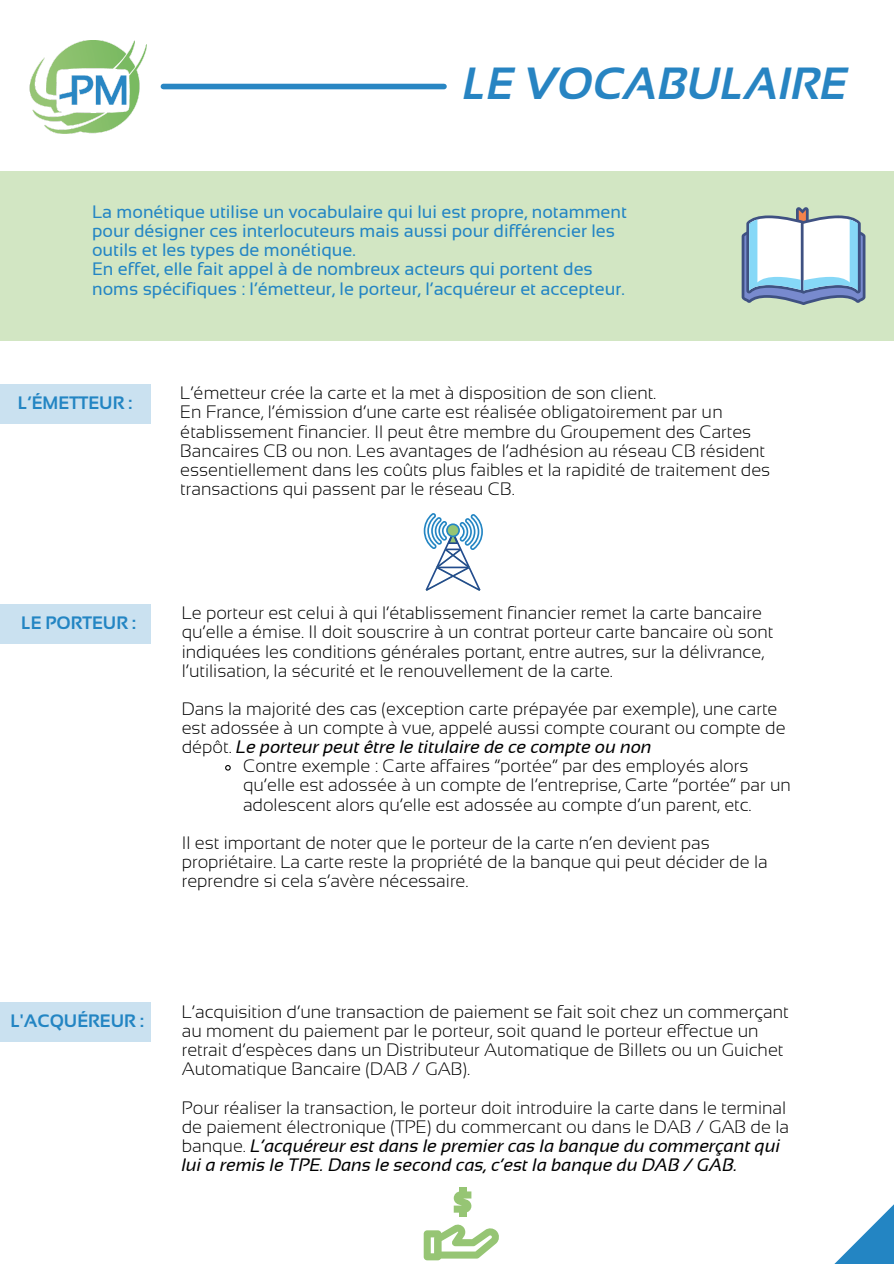
<style>
.page{position:relative;width:894px;height:1264px;background:#fff}
.page>*{position:absolute;margin:0;border:0;box-sizing:border-box;transform-origin:0 0}
.t1{font:italic 700 45px "Sansation";color:#2784c2}
.t2{font:300 18px/19.2px "Sansation";color:#000}
.t3{font:18px/19.2px "Sansation";color:#2385c3}
.t4{font:700 18px "Sansation";color:#2385c3}
.s1{font-weight:400;font-style:italic}
</style>
<div class="page">
<img style="left:29px;top:40px;width:132px;height:94px">
<div style="left:163px;top:84px;width:281px;height:5px;background:#2986c3"></div>
<svg style="left:835px;top:1205px;width:58px;height:58px"></svg>
<div style="left:0;top:171px;width:893px;height:170px;background:#d2e6c3"></div>
<div style="left:0;top:384px;width:151px;height:39px;background:#cae1f0"></div>
<div style="left:0;top:603px;width:151px;height:40px;background:#cae1f0"></div>
<div style="left:0;top:1002px;width:151px;height:40px;background:#cae1f0"></div>
<svg style="left:423px;top:513px;width:60px;height:77px"></svg>
<svg style="left:453px;top:1191px;width:18px;height:21px"></svg>
<div style="left:459px;top:1209px;width:7px;height:7px;background:#96c574"></div>
<div style="left:459px;top:1187px;width:7px;height:7px;background:#96c574"></div>
<svg style="left:423px;top:1224px;width:76px;height:36px"></svg>
<svg style="left:741px;top:207px;width:124px;height:98px"></svg>
<svg style="left:225px;top:765px;width:6px;height:6px"></svg>
<p class="t1" style="left:463px;top:58px;width:386px">LE VOCABULAIRE</p>
<h2 class="t3" style="left:92px;top:202px;width:536px">La monétique utilise un vocabulaire qui lui est propre, notamment pour désigner ces interlocuteurs mais aussi pour différencier les outils et les types de monétique.</h2>
<p class="t3" style="left:92px;top:259px;width:534px">En effet, elle fait appel à de nombreux acteurs qui portent des noms spécifiques : l’émetteur, le porteur, l’acquéreur et accepteur.</p>
<p class="t4" style="left:18px;top:392px;width:116px">L’ÉMETTEUR :</p>
<p class="t4" style="left:21px;top:612px;width:116px">LE PORTEUR :</p>
<p class="t2" style="left:180px;top:383px;width:477px">L’émetteur crée la carte et la met à disposition de son client.</p>
<p class="t2" style="left:180px;top:402px;width:591px">En France, l’émission d’une carte est réalisée obligatoirement par un établissement financier. Il peut être membre du Groupement des Cartes Bancaires CB ou non. Les avantages de l’adhésion au réseau CB résident essentiellement dans les coûts plus faibles et la rapidité de traitement des transactions qui passent par le réseau CB.</p>
<p class="t2" style="left:182px;top:603px;width:593px">Le porteur est celui à qui l’établissement financier remet la carte bancaire qu’elle a émise. Il doit souscrire à un contrat porteur carte bancaire où sont indiquées les conditions générales portant, entre autres, sur la délivrance, l’utilisation, la sécurité et le renouvellement de la carte.</p>
<p class="t2" style="left:182px;top:699px;width:605px">Dans la majorité des cas (exception carte prépayée par exemple), une carte est adossée à un compte à vue, appelé aussi compte courant ou compte de dépôt. <span class="s1">Le porteur peut être le titulaire de ce compte ou non</span></p>
<p class="t2" style="left:243px;top:756px;width:549px">Contre exemple : Carte affaires “portée” par des employés alors qu’elle est adossée à un compte de l’entreprise, Carte “portée” par un adolescent alors qu’elle est adossée au compte d’un parent, etc.</p>
<h2 class="t2" style="left:182px;top:833px;width:587px">Il est important de noter que le porteur de la carte n’en devient pas propriétaire. La carte reste la propriété de la banque qui peut décider de la reprendre si cela s’avère nécessaire.</h2>
<p class="t4" style="left:10px;top:1011px;width:135px">L'ACQUÉREUR :</p>
<p class="t2" style="left:182px;top:1002px;width:608px">L’acquisition d’une transaction de paiement se fait soit chez un commerçant au moment du paiement par le porteur, soit quand le porteur effectue un retrait d’espèces dans un Distributeur Automatique de Billets ou un Guichet Automatique Bancaire (DAB / GAB).</p>
<p class="t2" style="left:182px;top:1097px;width:608px">Pour réaliser la transaction, le porteur doit introduire la carte dans le terminal de paiement électronique (TPE) du commercant ou dans le DAB / GAB de la banque. <span class="s1">L’acquéreur est dans le premier cas la banque du commerçant qui lui a remis le TPE. Dans le second cas, c’est la banque du DAB / GAB.</span></p>
</div>
